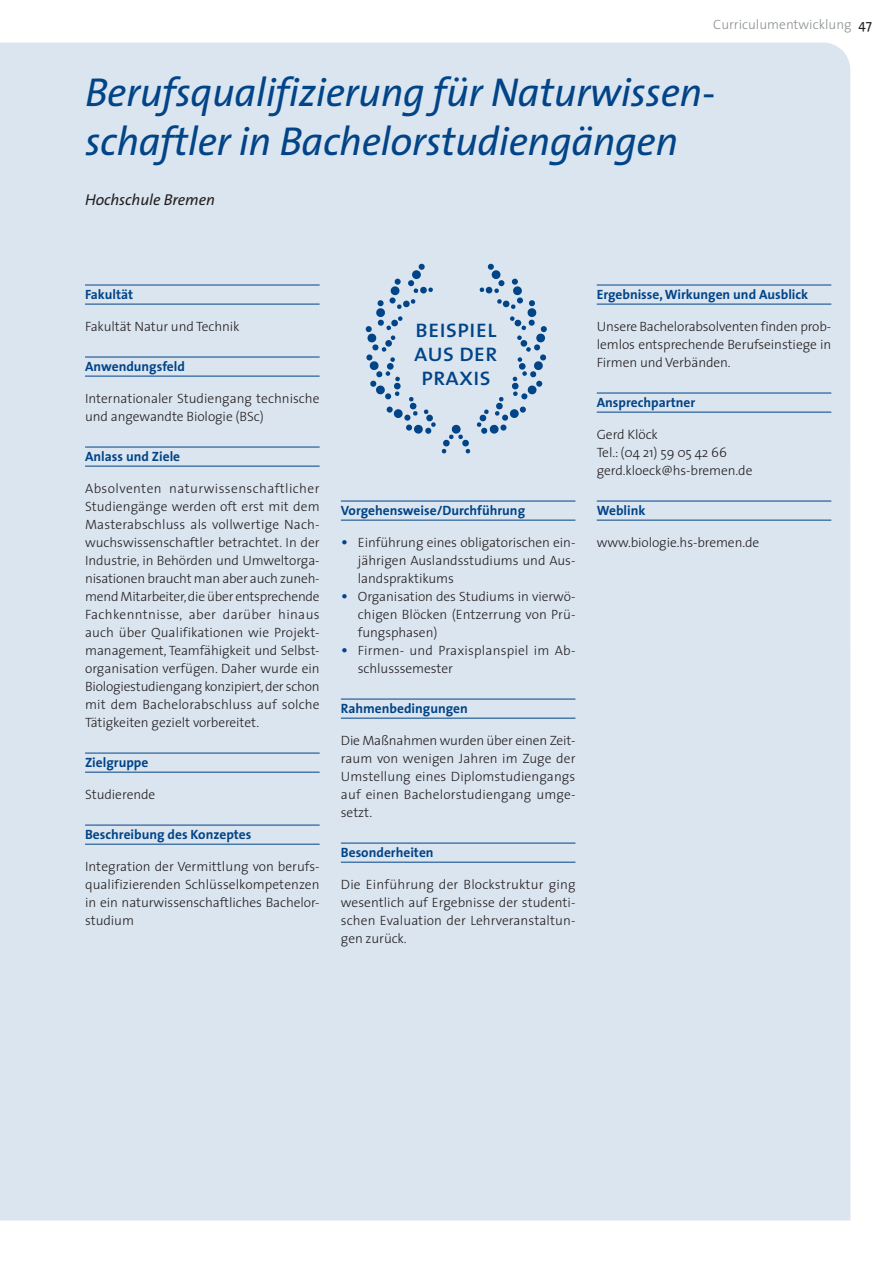
<style>
.page{position:relative;width:893px;height:1263px;background:#fff}
.page>*{position:absolute;margin:0;border:0;box-sizing:border-box;transform-origin:0 0}
.t1{font:italic 40.5px/48.6px "The Sans";letter-spacing:-.01em;color:#014487}
.t2{font:25.5px/24px "The Sans Caps";letter-spacing:-.02em;color:#014487;text-align:justify}
.t3{font:italic 15.75px "The Sans";letter-spacing:-.005em;color:#231f20}
.t4{font:300 13.5px/18px "The Sans";letter-spacing:-.005em;color:#231f20;text-align:justify}
.t5{font:700 13.5px "The Sans";color:#014487}
.t6{font:300 13.5px/18px "The Sans";letter-spacing:.015em;color:#231f20}
.t7{font:300 13.5px "The Sans";color:#8b9190}
.s1{font-weight:400;color:#231f20}
.s2{font-family:"Berkeley";font-weight:500;font-size:15px;color:#014487}
</style>
<div class="page">
<div style="left:0;top:43px;width:850px;height:1177px;background:#dbe5f0"></div>
<svg style="left:488px;top:264px;width:6px;height:6px"></svg>
<svg style="left:491px;top:270px;width:10px;height:9px"></svg>
<div style="left:498px;top:280px;width:7px;height:6px;background:#014487;border-radius:50%"></div>
<div style="left:512px;top:278px;width:6px;height:7px;background:#014487;border-radius:3px"></div>
<svg style="left:476px;top:286px;width:71px;height:148px;background:#bfd0e2"></svg>
<div style="left:418px;top:264px;width:7px;height:6px;background:#014487;border-radius:50%"></div>
<div style="left:412px;top:270px;width:9px;height:9px;background:#014487;border-radius:50%"></div>
<svg style="left:394px;top:278px;width:7px;height:7px"></svg>
<svg style="left:366px;top:280px;width:104px;height:173px;background:#c7d6e6"></svg>
<hr style="left:85px;top:285px;width:235px;height:1px;background:#014487">
<hr style="left:85px;top:304px;width:235px;height:1px;background:#014487">
<hr style="left:85px;top:357px;width:235px;height:1px;background:#014487">
<hr style="left:85px;top:376px;width:235px;height:1px;background:#014487">
<hr style="left:85px;top:447px;width:235px;height:1px;background:#014487">
<hr style="left:85px;top:466px;width:235px;height:1px;background:#014487">
<hr style="left:85px;top:753px;width:235px;height:1px;background:#014487">
<hr style="left:85px;top:772px;width:235px;height:1px;background:#014487">
<hr style="left:85px;top:825px;width:235px;height:1px;background:#014487">
<hr style="left:85px;top:844px;width:235px;height:1px;background:#014487">
<hr style="left:341px;top:501px;width:234px;height:1px;background:#014487">
<hr style="left:341px;top:520px;width:234px;height:1px;background:#014487">
<hr style="left:341px;top:699px;width:234px;height:1px;background:#014487">
<hr style="left:341px;top:718px;width:234px;height:1px;background:#014487">
<hr style="left:341px;top:843px;width:234px;height:1px;background:#014487">
<hr style="left:341px;top:862px;width:234px;height:1px;background:#014487">
<hr style="left:597px;top:285px;width:234px;height:1px;background:#014487">
<hr style="left:597px;top:304px;width:234px;height:1px;background:#014487">
<hr style="left:597px;top:393px;width:234px;height:1px;background:#014487">
<hr style="left:597px;top:412px;width:234px;height:1px;background:#014487">
<hr style="left:597px;top:501px;width:234px;height:1px;background:#014487">
<hr style="left:597px;top:520px;width:234px;height:1px;background:#014487">
<p class="t7" style="left:713px;top:13px;width:160px">Curriculumentwicklung <span class="s1">47</span></p>
<h1 class="t1" style="left:85px;top:67px;width:632px">Berufsqualifizierung für Naturwissen&shy;schaftler in Bachelorstudiengängen</h1>
<p class="t3" style="left:85px;top:186px;width:132px">Hochschule Bremen</p>
<p class="t5" style="left:85px;top:283px;width:50px">Fakultät</p>
<p class="t4" style="left:85px;top:317px;width:156px">Fakultät Natur und Technik</p>
<p class="t5" style="left:85px;top:355px;width:101px">Anwendungsfeld</p>
<p class="t4" style="left:85px;top:389px;width:236px">Internationaler Studiengang technische und angewandte Biologie (BSc)</p>
<p class="t5" style="left:85px;top:445px;width:97px">Anlass und Ziele</p>
<p class="t4" style="left:85px;top:478px;width:236px">Absolventen naturwissenschaftlicher Studiengänge werden oft erst mit dem Masterabschluss als vollwertige Nach&shy;wuchswissenschaftler betrachtet. In der Industrie, in Behörden und Umweltorga&shy;nisationen braucht man aber auch zuneh&shy;mend Mitarbeiter,die über entsprechende Fachkenntnisse, aber darüber hinaus auch über Qualifikationen wie Projekt&shy;management, Teamfähigkeit und Selbst&shy;organisation verfügen. Daher wurde ein Biologiestudiengang konzipiert,der schon mit dem Bachelorabschluss auf solche Tätigkeiten gezielt vorbereitet.</p>
<p class="t5" style="left:85px;top:751px;width:65px">Zielgruppe</p>
<p class="t4" style="left:85px;top:784px;width:72px">Studierende</p>
<p class="t5" style="left:85px;top:823px;width:168px">Beschreibung des Konzeptes</p>
<p class="t4" style="left:85px;top:856px;width:236px">Integration der Vermittlung von berufs&shy;qualifizierenden Schlüsselkompetenzen in ein naturwissenschaftliches Bachelor&shy;studium</p>
<h2 class="t2" style="left:414px;top:315px;width:85px">beispiel aus der praxis</h2>
<p class="t5" style="left:341px;top:499px;width:186px">Vorgehensweise/Durchführung</p>
<p class="t4" style="left:358px;top:533px;width:219px;text-indent:-17px"><span class="s2">•</span> Einführung eines obligatorischen ein&shy;jährigen Auslandsstudiums und Aus&shy;landspraktikums</p>
<p class="t4" style="left:358px;top:587px;width:219px;text-indent:-17px"><span class="s2">•</span> Organisation des Studiums in vierwö&shy;chigen Blöcken (Entzerrung von Prü&shy;fungsphasen)</p>
<p class="t6" style="left:358px;top:641px;width:219px;text-indent:-17px"><span class="s2">•</span> Firmen- und Praxisplanspiel im Ab&shy;schlusssemester</p>
<p class="t5" style="left:341px;top:697px;width:128px">Rahmenbedingungen</p>
<p class="t4" style="left:341px;top:731px;width:236px">Die Maßnahmen wurden über einen Zeit&shy;raum von wenigen Jahren im Zuge der Umstellung eines Diplomstudiengangs auf einen Bachelorstudiengang umge&shy;setzt.</p>
<p class="t5" style="left:341px;top:841px;width:94px">Besonderheiten</p>
<p class="t4" style="left:341px;top:874px;width:236px">Die Einführung der Blockstruktur ging wesentlich auf Ergebnisse der studenti&shy;schen Evaluation der Lehrveranstaltun&shy;gen zurück.</p>
<p class="t5" style="left:597px;top:283px;width:213px">Ergebnisse, Wirkungen und Ausblick</p>
<p class="t4" style="left:597px;top:317px;width:236px">Unsere Bachelorabsolventen finden prob&shy;lemlos entsprechende Berufseinstiege in Firmen und Verbänden.</p>
<p class="t5" style="left:597px;top:391px;width:100px">Ansprechpartner</p>
<p class="t4" style="left:597px;top:424px;width:157px;text-align:left">Gerd Klöck<br>Tel.: (04 21) 59 05 42 66 gerd.kloeck@hs-bremen.de</p>
<p class="t5" style="left:597px;top:499px;width:50px">Weblink</p>
<p class="t4" style="left:597px;top:532px;width:164px">www.biologie.hs-bremen.de</p>
</div>
